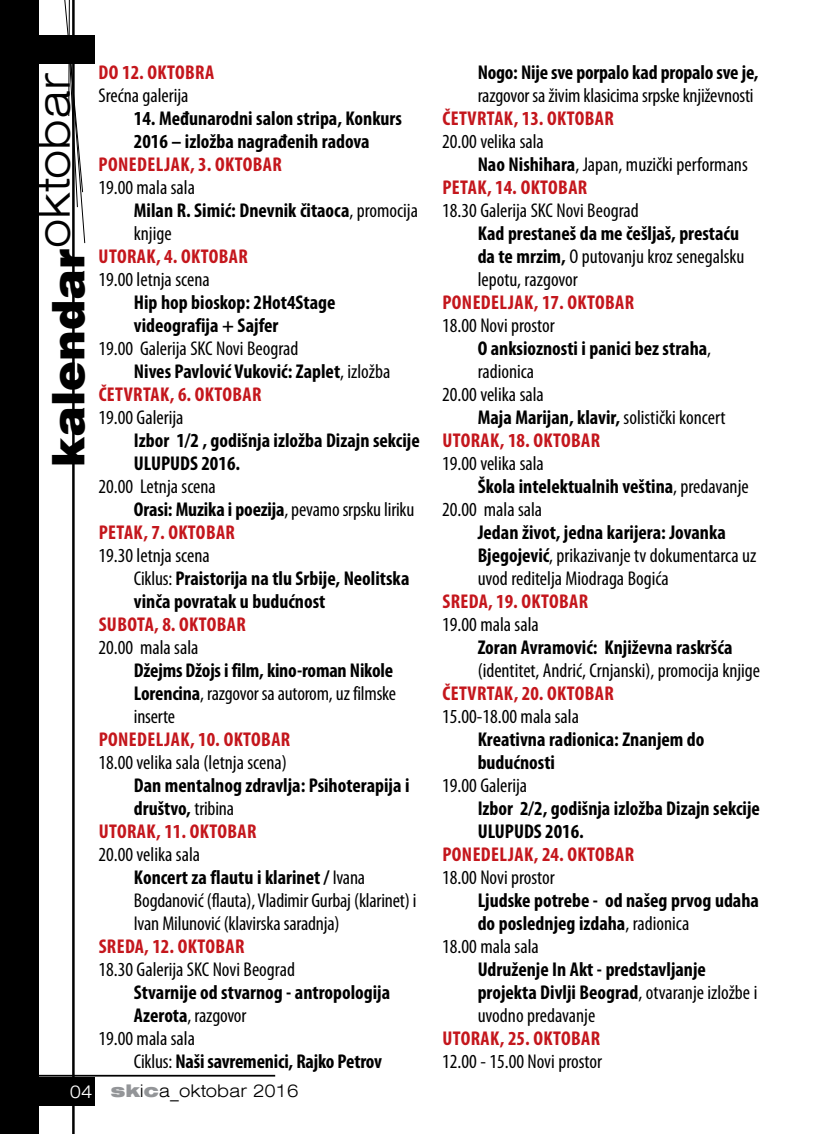
<style>
.page{position:relative;width:815px;height:1134px;background:#fff}
.page>*{position:absolute;margin:0;border:0;box-sizing:border-box;transform-origin:0 0}
.t1{font:900 45px "Swiss 721 BT";color:#000}
.t2{font:700 condensed 20px/23px "Myriad Pro";color:#000}
.t3{font:condensed 20px/23px "Myriad Pro";color:#000}
.t4{font:700 condensed 20px "Myriad Pro";letter-spacing:.02em;color:#c4161c}
.t5{font:300 expanded 17.5px "Swiss 721 BT";color:#000}
.s1{font-weight:700}
.s2{font-weight:400}
.s3{color:#fff}
.s4{font-weight:900;color:#939598}
</style>
<div class="page">
<div style="left:0;top:1077px;width:95px;height:29px;background:#000"></div>
<div style="left:0;top:35px;width:95px;height:29px;background:#000"></div>
<svg style="left:64px;top:0;width:22px;height:244px"></svg>
<hr style="left:68px;top:0;width:2px;height:116px;background:#000">
<div style="left:0;top:0;width:39px;height:1134px;background:#000"></div>
<hr style="left:72px;top:0;width:3px;height:1134px;background:#000">
<hr style="left:0;top:1075px;width:275px;height:1px;background:#000">
<h1 class="t1" style="left:41px;top:467px;width:395px;rotate:-90deg">kalendar<sup>oktobar</sup></h1>
<p class="t4" style="left:99px;top:60px;width:117px">do 12. oktobra</p>
<p class="t3" style="left:98px;top:83px;width:92px">Srećna galerija</p>
<p class="t2" style="left:134px;top:106px;width:270px">14. Međunarodni salon stripa, Konkurs<br>2016 – izložba nagrađenih radova</p>
<p class="t4" style="left:99px;top:152px;width:185px">ponedeljak, 3. oktobar</p>
<p class="t3" style="left:134px;top:175px;width:286px;text-indent:-35px">19.00 mala sala<br><span class="s1">Milan R. Simić: Dnevnik čitaoca</span>, promocija knjige</p>
<p class="t4" style="left:99px;top:244px;width:151px">utorak, 4. oktobar</p>
<p class="t3" style="left:98px;top:267px;width:113px">19.00 letnja scena</p>
<p class="t2" style="left:134px;top:290px;width:203px">Hip hop bioskop: 2Hot4Stage videografija + Sajfer</p>
<p class="t3" style="left:98px;top:336px;width:202px">19.00 Galerija SKC Novi Beograd</p>
<p class="t2" style="left:134px;top:359px;width:258px">Nives Pavlović Vuković: Zaplet<span class="s2">, izložba</span></p>
<p class="t4" style="left:99px;top:382px;width:164px">četvrtak, 6. oktobar</p>
<p class="t3" style="left:98px;top:405px;width:86px">19.00 Galerija</p>
<p class="t2" style="left:134px;top:428px;width:287px">Izbor 1/2 , godišnja izložba Dizajn sekcije<br>ULUPUD</p>
<p class="t2" style="left:190px;top:451px;width:52px">S 2016.</p>
<p class="t3" style="left:98px;top:474px;width:119px">20.00 Letnja scena</p>
<p class="t2" style="left:134px;top:497px;width:282px">Orasi: Muzika i poezija<span class="s2">, pevamo srpsku liriku</span></p>
<p class="t4" style="left:99px;top:520px;width:138px">petak, 7. oktobar</p>
<p class="t2" style="left:134px;top:543px;width:277px;text-indent:-35px"><span class="s2">19.30 letnja scena<br>Ciklus:</span> Praistorija na tlu Srbije, Neolitska vinča povratak u budućnost</p>
<p class="t4" style="left:99px;top:612px;width:149px">subota, 8. oktobar</p>
<p class="t3" style="left:98px;top:635px;width:101px">20.00 mala sala</p>
<p class="t2" style="left:134px;top:658px;width:264px">Džejms Džojs i film, kino-roman Nikole<br>Lorencina<span class="s2">, razgovor sa autorom, uz filmske inserte</span></p>
<p class="t4" style="left:99px;top:727px;width:193px">ponedeljak, 10. oktobar</p>
<p class="t3" style="left:98px;top:750px;width:190px">18.00 velika sala (letnja scena)</p>
<p class="t2" style="left:134px;top:773px;width:277px">Dan mentalnog zdravlja: Psihoterapija i</p>
<p class="t2" style="left:134px;top:796px;width:102px">društvo, <span class="s2">tribina</span></p>
<p class="t4" style="left:99px;top:819px;width:159px">utorak, 11. oktobar</p>
<p class="t3" style="left:134px;top:842px;width:284px;text-indent:-35px">20.00 velika sala<br><span class="s1">Koncert za flautu i klarinet /</span> Ivana Bogdanović (flauta), Vladimir Gurbaj (klarinet) i Ivan Milunović (klavirska saradnja)</p>
<p class="t4" style="left:99px;top:934px;width:147px">sreda, 12. oktobar</p>
<p class="t3" style="left:98px;top:957px;width:198px">18.30 Galerija SKC Novi Beograd</p>
<p class="t2" style="left:134px;top:980px;width:258px">Stvarnije od stvarnog - antropologija</p>
<p class="t3" style="left:134px;top:1003px;width:114px"><span class="s1">Azerota</span>, razgovor</p>
<p class="t3" style="left:98px;top:1026px;width:98px">19.00 mala sala</p>
<p class="t2" style="left:134px;top:1049px;width:250px"><span class="s2">Ciklus:</span> Naši savremenici, Rajko Petrov</p>
<p class="t5" style="left:70px;top:1080px;width:230px"><span class="s3">04</span> <span class="s4">sk</span>i<span class="s4">c</span>a_oktobar 2016</p>
<p class="t2" style="left:478px;top:60px;width:282px">Nogo: Nije sve porpalo kad propalo sve je,</p>
<p class="t3" style="left:478px;top:83px;width:277px">razgovor sa živim klasicima srpske književnosti</p>
<p class="t4" style="left:442px;top:106px;width:173px">četvrtak, 13. oktobar</p>
<p class="t3" style="left:442px;top:129px;width:103px">20.00 velika sala</p>
<p class="t3" style="left:478px;top:152px;width:272px"><span class="s1">Nao Nishihara</span>, Japan, muzički performans</p>
<p class="t4" style="left:442px;top:175px;width:146px">petak, 14. oktobar</p>
<p class="t3" style="left:442px;top:198px;width:198px">18.30 Galerija SKC Novi Beograd</p>
<p class="t2" style="left:478px;top:221px;width:268px">Kad prestaneš da me češljaš, prestaću da te mrzim, <span class="s2">O putovanju kroz senegalsku lepotu, razgovor</span></p>
<p class="t4" style="left:442px;top:290px;width:193px">ponedeljak, 17. oktobar</p>
<p class="t3" style="left:442px;top:313px;width:114px">18.00 Novi prostor</p>
<p class="t2" style="left:478px;top:336px;width:235px">O anksioznosti i panici bez straha<span class="s2">,</span></p>
<p class="t3" style="left:478px;top:359px;width:58px">radionica</p>
<p class="t3" style="left:442px;top:382px;width:103px">20.00 velika sala</p>
<p class="t2" style="left:478px;top:405px;width:249px">Maja Marijan, klavir, <span class="s2">solistički koncert</span></p>
<p class="t4" style="left:442px;top:428px;width:159px">utorak, 18. oktobar</p>
<p class="t3" style="left:442px;top:451px;width:103px">19.00 velika sala</p>
<p class="t2" style="left:478px;top:474px;width:273px">Škola intelektualnih veština<span class="s2">, predavanje</span></p>
<p class="t3" style="left:442px;top:497px;width:101px">20.00 mala sala</p>
<p class="t3" style="left:478px;top:520px;width:280px"><span class="s1">Jedan život, jedna karijera: Jovanka<br>Bjegojević</span>, prikazivanje tv dokumentarca uz uvod reditelja Miodraga Bogića</p>
<p class="t4" style="left:442px;top:589px;width:147px">sreda, 19. oktobar</p>
<p class="t3" style="left:442px;top:612px;width:98px">19.00 mala sala</p>
<p class="t2" style="left:478px;top:635px;width:256px">Zoran Avramović: Književna raskršća</p>
<p class="t3" style="left:478px;top:658px;width:284px">(identitet, Andrić, Crnjanski), promocija knjige</p>
<p class="t4" style="left:442px;top:681px;width:173px">četvrtak, 20. oktobar</p>
<p class="t3" style="left:442px;top:704px;width:138px">15.00-18.00 mala sala</p>
<p class="t2" style="left:478px;top:727px;width:228px">Kreativna radionica: Znanjem do budućnosti</p>
<p class="t3" style="left:442px;top:773px;width:86px">19.00 Galerija</p>
<p class="t2" style="left:478px;top:796px;width:284px">Izbor 2/2, godišnja izložba Dizajn sekcije<br>ULUPUD</p>
<p class="t2" style="left:534px;top:819px;width:52px">S 2016.</p>
<p class="t4" style="left:442px;top:842px;width:193px">ponedeljak, 24. oktobar</p>
<p class="t3" style="left:442px;top:865px;width:114px">18.00 Novi prostor</p>
<p class="t2" style="left:478px;top:888px;width:283px">Ljudske potrebe - od našeg prvog udaha</p>
<p class="t2" style="left:478px;top:911px;width:213px">do poslednjeg izdaha<span class="s2">, radionica</span></p>
<p class="t3" style="left:442px;top:934px;width:98px">18.00 mala sala</p>
<p class="t2" style="left:478px;top:957px;width:281px">Udruženje In Akt - predstavljanje projekta Divlji Beograd<span class="s2">, otvaranje izložbe i uvodno predavanje</span></p>
<p class="t4" style="left:442px;top:1026px;width:159px">utorak, 25. oktobar</p>
<p class="t3" style="left:442px;top:1049px;width:161px">12.00 - 15.00 Novi prostor</p>
</div>
